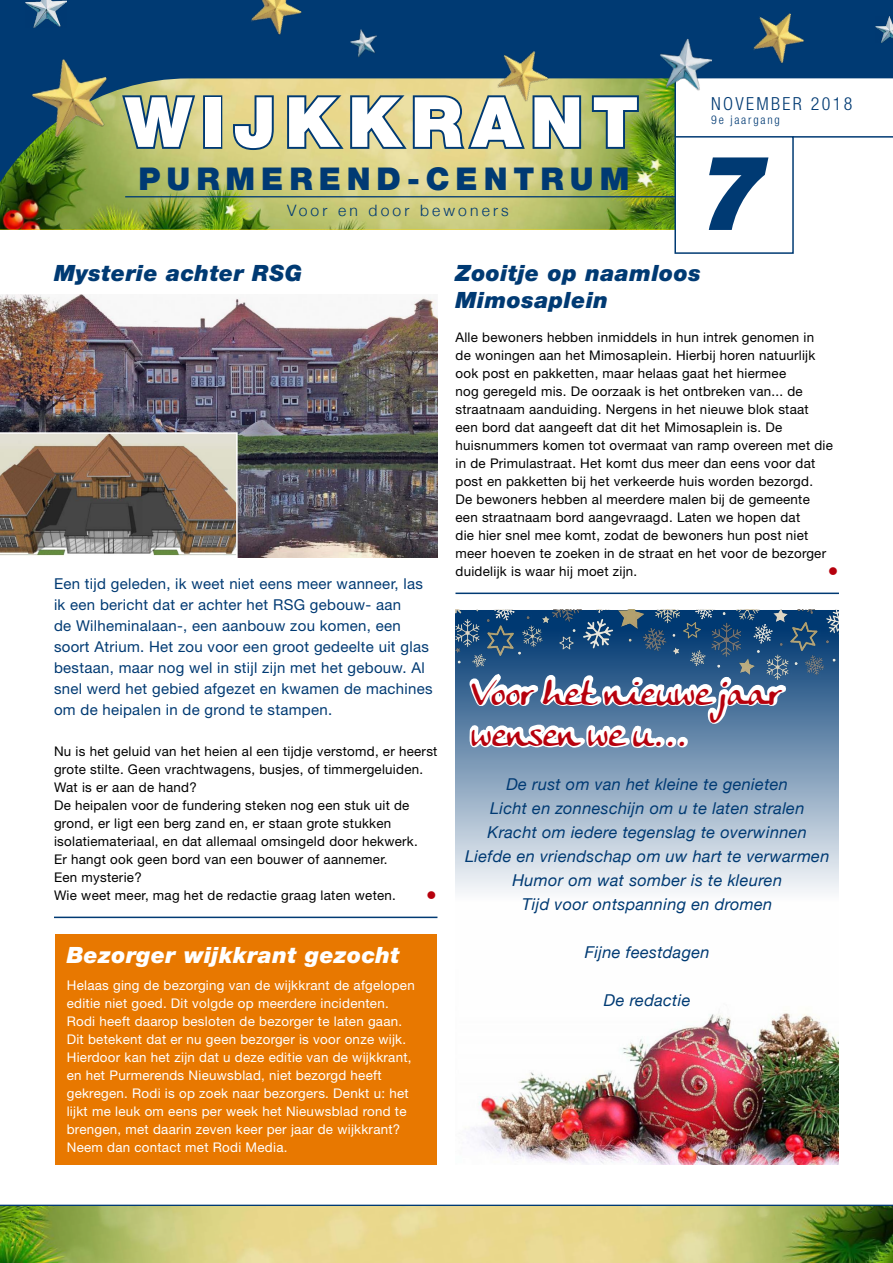
<style>
.page{position:relative;width:893px;height:1263px;background:#fff}
.page>*{position:absolute;margin:0;border:0;box-sizing:border-box;transform-origin:0 0}
.t1{font:italic 900 104.1px "Helvetica Neue";color:#003a73}
.t2{font:900 69.45px "Helvetica Neue";letter-spacing:.13em;color:#fff}
.H1__Kop{font:34.5px "Anke Calligraphic FG";letter-spacing:.02em;color:#b6000d}
.t3{font:900 31.5px "Helvetica Neue";letter-spacing:.19em;color:#003a73}
.H1__Kop-2{font:italic 900 22.5px/27px "Helvetica Neue";letter-spacing:.02em;color:#003a73}
.H1__Kop-3{font:italic 900 22.5px "Helvetica Neue";letter-spacing:.02em;color:#fff}
.t4{font:300 condensed 18px "Helvetica Neue";letter-spacing:.13em;color:#003a73}
.P__Tekst_plat{font:italic 16.35px "Helvetica Neue";letter-spacing:.02em;color:#003a73}
.t5{font:300 15.75px "Helvetica Neue";letter-spacing:.2em;color:#003a73}
.H__Introtekst{font:15px/21px "Helvetica Neue";letter-spacing:.02em;color:#003a73}
.P__Tekst_plat-2{font:13.35px/18px "Helvetica Neue";letter-spacing:.02em;color:#000}
._01_Plat{font:13.35px/18px "Helvetica Neue";letter-spacing:.02em;color:#fff}
.P__Tekst_plat-3{font:13.35px "Wingdings";color:#b6000d}
.t6{font:300 condensed 12px "Helvetica Neue";letter-spacing:.15em;color:#003a73}
</style>
<div class="page">
<div style="left:55px;top:934px;width:382px;height:230px;background:#e87800"></div>
<img style="left:0;top:206px;width:674px;height:24px">
<svg style="left:0;top:0;width:893px;height:206px"></svg>
<hr style="left:793px;top:136px;width:100px;height:2px;background:#003a73">
<hr style="left:674px;top:78px;width:2px;height:59px;background:#003a73">
<svg style="left:120px;top:92px;width:77px;height:59px;background:#8c9e78"></svg>
<div style="left:203px;top:95px;width:19px;height:54px;border:4px solid #003a73"></div>
<svg style="left:231px;top:93px;width:45px;height:59px;background:#a7ac83"></svg>
<svg style="left:285px;top:93px;width:298px;height:59px;background:#a2a987"></svg>
<svg style="left:590px;top:93px;width:51px;height:58px;background:#75955a"></svg>
<hr style="left:125px;top:196px;width:550px;height:1px;background:#003a73">
<hr style="left:0;top:1205px;width:893px;height:1px;background:#003a73">
<div style="left:674px;top:136px;width:120px;height:118px;border:2px solid #003a73"></div>
<hr style="left:54px;top:917px;width:383px;height:1px;background:#003a73">
<img style="left:0;top:294px;width:437px;height:263px">
<img style="left:455px;top:679px;width:384px;height:485px">
<img style="left:455px;top:610px;width:384px;height:69px">
<hr style="left:455px;top:593px;width:384px;height:1px;background:#003a73">
<svg style="left:464px;top:592px;width:326px;height:251px"></svg>
<img style="left:0;top:1206px;width:893px;height:57px">
<svg style="left:0;top:431px;width:238px;height:127px;background:#8e7b6a"></svg>
<img style="left:348px;top:27px;width:32px;height:31px">
<img style="left:876px;top:16px;width:17px;height:27px">
<img style="left:26px;top:0;width:40px;height:27px">
<img style="left:656px;top:35px;width:58px;height:58px">
<img style="left:26px;top:51px;width:92px;height:91px">
<img style="left:241px;top:0;width:69px;height:42px">
<img style="left:488px;top:39px;width:70px;height:69px">
<img style="left:743px;top:1px;width:71px;height:69px">
<h2 class="t2" style="left:125px;top:81px;width:515px">WIJKKRANT</h2>
<h3 class="t3" style="left:138px;top:160px;width:492px">PURMEREND-CENTRUM</h3>
<p class="t5" style="left:287px;top:197px;width:223px">Voor en door bewoners</p>
<h3 class="t4" style="left:711px;top:93px;width:143px">NOVEMBER 2018</h3>
<p class="t6" style="left:711px;top:113px;width:70px">9e jaargang</p>
<h1 class="t1" style="left:700px;top:129px;width:71px">7</h1>
<h1 class="H1__Kop-2" style="left:54px;top:259px;width:250px">Mysterie achter RSG</h1>
<p class="H__Introtekst" style="left:54px;top:573px;width:380px">Een tijd geleden, ik weet niet eens meer wanneer, las ik een bericht dat er achter het RSG gebouw- aan<br>de Wilheminalaan-, een aanbouw zou komen, een soort Atrium. Het zou voor een groot gedeelte uit glas bestaan, maar nog wel in stijl zijn met het gebouw. Al snel werd het gebied afgezet en kwamen de machines om de heipalen in de grond te stampen.</p>
<p class="P__Tekst_plat-2" style="left:54px;top:742px;width:385px">Nu is het geluid van het heien al een tijdje verstomd, er heerst grote stilte. Geen vrachtwagens, busjes, of timmergeluiden.<br>Wat is er aan de hand?</p>
<p class="P__Tekst_plat-2" style="left:54px;top:796px;width:365px">De heipalen voor de fundering steken nog een stuk uit de grond, er ligt een berg zand en, er staan grote stukken isolatiemateriaal, en dat allemaal omsingeld door hekwerk.<br>Er hangt ook geen bord van een bouwer of aannemer.</p>
<p class="P__Tekst_plat-2" style="left:54px;top:868px;width:89px">Een mysterie?</p>
<p class="P__Tekst_plat-2" style="left:54px;top:886px;width:344px">Wie weet meer, mag het de redactie graag laten weten.</p>
<p class="P__Tekst_plat-3" style="left:427px;top:888px;width:11px">●</p>
<h1 class="H1__Kop-3" style="left:67px;top:941px;width:334px">Bezorger wijkkrant gezocht</h1>
<p class="_01_Plat" style="left:67px;top:976px;width:350px">Helaas ging de bezorging van de wijkkrant de afgelopen editie niet goed. Dit volgde op meerdere incidenten.<br>Rodi heeft daarop besloten de bezorger te laten gaan.<br>Dit betekent dat er nu geen bezorger is voor onze wijk.<br>Hierdoor kan het zijn dat u deze editie van de wijkkrant, en het Purmerends Nieuwsblad, niet bezorgd heeft gekregen. Rodi is op zoek naar bezorgers. Denkt u: het lijkt me leuk om eens per week het Nieuwsblad rond te brengen, met daarin zeven keer per jaar de wijkkrant?<br>Neem dan contact met Rodi Media.</p>
<h1 class="H1__Kop-2" style="left:455px;top:259px;width:247px">Zooitje op naamloos<br>Mimosaplein</h1>
<p class="P__Tekst_plat-2" style="left:455px;top:328px;width:379px">Alle bewoners hebben inmiddels in hun intrek genomen in<br>de woningen aan het Mimosaplein. Hierbij horen natuurlijk ook post en pakketten, maar helaas gaat het hiermee<br>nog geregeld mis. De oorzaak is het ontbreken van... de straatnaam aanduiding. Nergens in het nieuwe blok staat een bord dat aangeeft dat dit het Mimosaplein is. De huisnummers komen tot overmaat van ramp overeen met die in de Primulastraat. Het komt dus meer dan eens voor dat post en pakketten bij het verkeerde huis worden bezorgd.<br>De bewoners hebben al meerdere malen bij de gemeente een straatnaam bord aangevraagd. Laten we hopen dat<br>die hier snel mee komt, zodat de bewoners hun post niet meer hoeven te zoeken in de straat en het voor de bezorger duidelijk is waar hij moet zijn.</p>
<p class="P__Tekst_plat-3" style="left:828px;top:564px;width:11px">●</p>
<h1 class="H1__Kop" style="left:472px;top:673px;width:310px">Voor het nieuwe jaar</h1>
<h1 class="H1__Kop" style="left:472px;top:714px;width:216px">wensen we u...</h1>
<p class="P__Tekst_plat" style="left:506px;top:773px;width:283px">De rust om van het kleine te genieten</p>
<p class="P__Tekst_plat" style="left:490px;top:797px;width:316px">Licht en zonneschijn om u te laten stralen</p>
<p class="P__Tekst_plat" style="left:487px;top:821px;width:321px">Kracht om iedere tegenslag te overwinnen</p>
<p class="P__Tekst_plat" style="left:465px;top:845px;width:366px">Liefde en vriendschap om uw hart te verwarmen</p>
<p class="P__Tekst_plat" style="left:512px;top:869px;width:271px">Humor om wat somber is te kleuren</p>
<p class="P__Tekst_plat" style="left:522px;top:893px;width:252px">Tijd voor ontspanning en dromen</p>
<p class="P__Tekst_plat" style="left:585px;top:941px;width:126px">Fijne feestdagen</p>
<p class="P__Tekst_plat" style="left:604px;top:989px;width:88px">De redactie</p>
</div>
